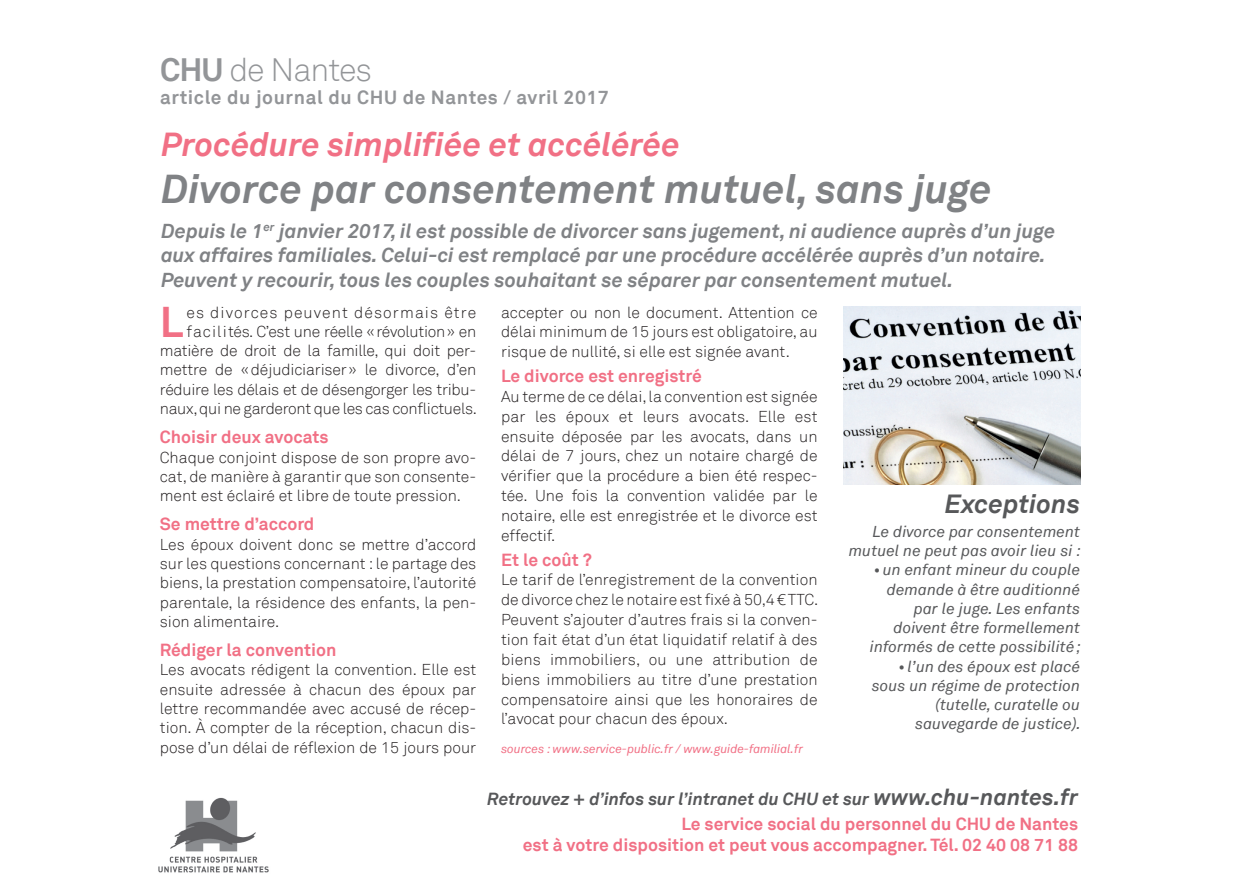
<style>
.page{position:relative;width:1241px;height:893px;background:#fff}
.page>*{position:absolute;margin:0;border:0;box-sizing:border-box;transform-origin:0 0}
.t1{font:700 42.88px "Akkurat";color:#f17085}
.t2{font:italic 700 40.25px "Akkurat";color:#808285}
.t3{font:italic 700 33.25px "Akkurat";color:#f17085}
.t4{font:300 32.38px "Akkurat";letter-spacing:-.03em;color:#939598}
.t5{font:italic 700 26.25px "Akkurat";color:#57585a}
.t6{font:italic 700 20.12px/24.5px "Akkurat";color:#808285}
.t7{font:700 19.07px "Akkurat";letter-spacing:.03em;color:#939598}
.t8{font:700 17.5px "Akkurat";color:#f17085}
.t9{font:italic 700 17.5px/25.2px "Akkurat";color:#57585a;text-align:right}
.t10{font:300 15.75px/19.8px "Akkurat";color:#231f20;text-align:justify}
.t11{font:italic 15.75px/19.2px "Akkurat";color:#57585a;text-align:right}
.t12{font:italic 12.25px "Akkurat";letter-spacing:-.01em;color:#f17085}
.s1{font-weight:700}
.s2{font-size:22.75px}
.s3{font-style:normal;color:#f17085}
</style>
<div class="page">
<img style="left:158px;top:797px;width:111px;height:76px">
<img style="left:843px;top:306px;width:236px;height:179px">
<h3 class="t4" style="left:160px;top:51px;width:213px"><span class="s1">CHU</span> de Nantes</h3>
<p class="t7" style="left:160px;top:86px;width:450px">article du journal du CHU de Nantes / avril 2017</p>
<h3 class="t3" style="left:161px;top:123px;width:520px">Procédure simplifiée et accélérée</h3>
<h2 class="t2" style="left:161px;top:164px;width:832px">Divorce par consentement mutuel, sans juge</h2>
<p class="t6" style="left:161px;top:218px;width:895px">Depuis le 1<sup>er</sup> janvier 2017, il est possible de divorcer sans jugement, ni audience auprès d’un juge aux affaires familiales. Celui-ci est remplacé par une procédure accélérée auprès d’un notaire.<br>Peuvent y recourir, tous les couples souhaitant se séparer par consentement mutuel.</p>
<p class="t10" style="left:160px;top:303px;width:318px;line-height:19.2px;text-align:right">es divorces peuvent désormais être facilités. C’est une réelle «révolution» en matière de droit de la famille, qui doit per&shy;mettre de «déjudiciariser» le divorce, d’en réduire les délais et de désengorger les tribu&shy;naux, qui ne garderont que les cas conflictuels.</p>
<p class="t8" style="left:160px;top:426px;width:170px">Choisir deux avocats</p>
<p class="t10" style="left:160px;top:448px;width:318px;line-height:19.2px">Chaque conjoint dispose de son propre avo&shy;cat, de manière à garantir que son consente&shy;ment est éclairé et libre de toute pression.</p>
<p class="t8" style="left:160px;top:513px;width:156px">Se mettre d’accord</p>
<p class="t10" style="left:160px;top:535px;width:318px;line-height:19.2px">Les époux doivent donc se mettre d’accord sur les questions concernant : le partage des biens, la prestation compensatoire, l’autorité parentale, la résidence des enfants, la pen&shy;sion alimentaire.</p>
<p class="t8" style="left:160px;top:639px;width:178px">Rédiger la convention</p>
<p class="t10" style="left:160px;top:661px;width:318px;line-height:19.2px">Les avocats rédigent la convention. Elle est ensuite adressée à chacun des époux par lettre recommandée avec accusé de récep&shy;tion. À compter de la réception, chacun dis&shy;pose d’un délai de réflexion de 15 jours pour</p>
<h1 class="t1" style="left:160px;top:295px;width:25px">L</h1>
<p class="t10" style="left:501px;top:302px;width:318px">accepter ou non le document. Attention ce délai minimum de 15 jours est obligatoire, au risque de nullité, si elle est signée avant.</p>
<p class="t8" style="left:501px;top:365px;width:202px">Le divorce est enregistré</p>
<p class="t10" style="left:501px;top:387px;width:318px">Au terme de ce délai, la convention est signée par les époux et leurs avocats. Elle est ensuite déposée par les avocats, dans un délai de 7 jours, chez un notaire chargé de vérifier que la procédure a bien été respec&shy;tée. Une fois la convention validée par le notaire, elle est enregistrée et le divorce est effectif.</p>
<p class="t8" style="left:501px;top:548px;width:92px">Et le coût ?</p>
<p class="t10" style="left:501px;top:570px;width:319px">Le tarif de l’enregistrement de la convention de divorce chez le notaire est fixé à 50,4€TTC.<br>Peuvent s’ajouter d’autres frais si la conven&shy;tion fait état d’un état liquidatif relatif à des biens immobiliers, ou une attribution de biens immobiliers au titre d’une prestation compensatoire ainsi que les honoraires de l’avocat pour chacun des époux.</p>
<p class="t12" style="left:501px;top:741px;width:303px">sources : www.service-public.fr / www.guide-familial.fr</p>
<h3 class="t5" style="left:944px;top:487px;width:137px">Exceptions</h3>
<p class="t11" style="left:848px;top:522px;width:234px">Le divorce par consentement mutuel ne peut pas avoir lieu si :</p>
<p class="t11" style="left:869px;top:561px;width:213px">•un enfant mineur du couple demande à être auditionné par le juge. Les enfants doivent être formellement informés de cette possibilité;</p>
<p class="t11" style="left:871px;top:657px;width:210px">• l’un des époux est placé sous un régime de protection (tutelle, curatelle ou sauvegarde de justice).</p>
<p class="t9" style="left:487px;top:786px;width:592px">Retrouvez + d’infos sur l’intranet du CHU et sur <span class="s2">www.chu-nantes.fr<br></span><span class="s3">Le service social du personnel du CHU de Nantes</span></p>
<p class="t8" style="left:523px;top:834px;width:556px">est à votre disposition et peut vous accompagner. Tél. 02 40 08 71 88</p>
</div>
